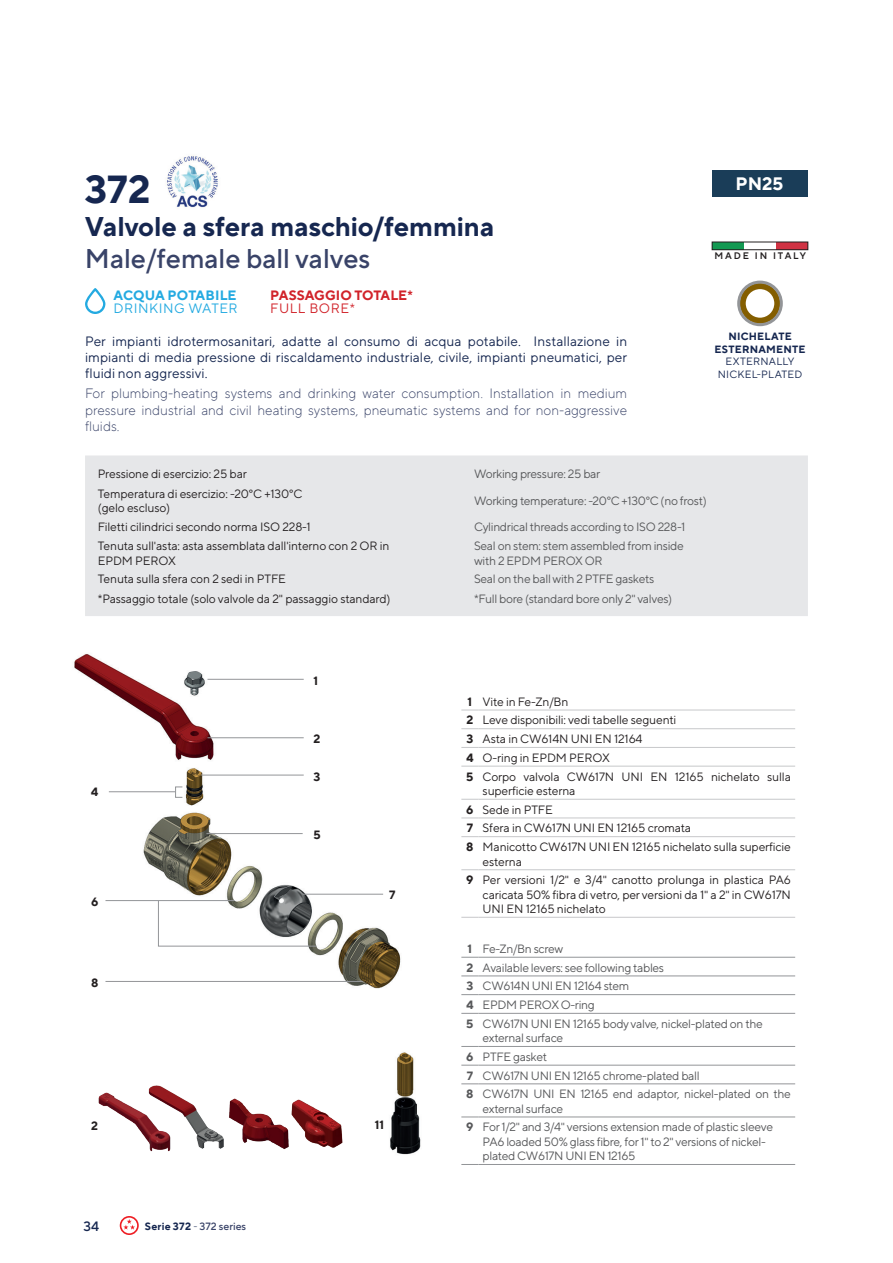
<style>
.page{position:relative;width:893px;height:1263px;background:#fff}
.page>*{position:absolute;margin:0;border:0;box-sizing:border-box;transform-origin:0 0}
.t1{font:700 39px "Mail Sans Roman";color:#162750}
.t2{font:700 27px "Mail Sans Roman";letter-spacing:-.005em;color:#162750}
.t3{font:500 27px "Mail Sans Roman";color:#394368}
.t4{font:700 18px "Mail Sans Roman";color:#fff}
.t5{font:13.5px/16.2px "Mail Sans Roman";letter-spacing:.005em;color:#162750;text-align:justify}
.t6{font:300 13.5px/16.2px "Mail Sans Roman";color:#394368;text-align:justify}
.t7{font:700 13.5px "Mail Sans Roman";color:#d1232a}
.t8{font:700 13.5px "Mail Sans Roman";letter-spacing:.005em;color:#24aae1}
.t9{font:13.5px "Mail Sans Roman";letter-spacing:.04em;color:#24aae1}
.t10{font:13.5px "Mail Sans Roman";letter-spacing:.04em;color:#d1232a}
.t11{font:500 13.5px "Mail Sans Roman";color:#162750}
.t12{font:12px/18.8px "Mail Sans Roman";letter-spacing:-.01em;color:#231f20}
.t13{font:12px/18.8px "Mail Sans Roman";letter-spacing:-.025em;color:#57585a}
.t14{font:700 12px "Mail Sans Roman";color:#231f20}
.t15{font:10.5px/12.6px "Mail Sans Roman";letter-spacing:.02em;color:#162750;text-align:center}
.t16{font:700 10.5px/12.6px "Mail Sans Roman";letter-spacing:.025em;color:#162750;text-align:center}
.t17{font:500 10.5px "Mail Sans Roman";color:#394368}
.t18{font:600 9.45px "Mail Sans Roman";letter-spacing:.2em;color:#231f20}
.s1{color:#162750}
.s2{font-weight:700;color:#162750}
.s3{font-weight:300;color:#162750}
.s4{font-weight:700}
</style>
<div class="page">
<svg style="left:120px;top:1216px;width:19px;height:19px"></svg>
<img style="left:74px;top:654px;width:327px;height:335px">
<hr style="left:207px;top:679px;width:97px;height:1px;background:#939598">
<hr style="left:207px;top:737px;width:97px;height:1px;background:#939598">
<hr style="left:206px;top:833px;width:97px;height:1px;background:#939598">
<hr style="left:201px;top:775px;width:103px;height:1px;background:#939598">
<hr style="left:303px;top:894px;width:80px;height:1px;background:#939598">
<hr style="left:109px;top:791px;width:66px;height:1px;background:#939598">
<div style="left:175px;top:786px;width:8px;height:12px;border:1px solid #939598"></div>
<hr style="left:105px;top:900px;width:129px;height:1px;background:#939598">
<svg style="left:158px;top:900px;width:160px;height:47px"></svg>
<hr style="left:105px;top:981px;width:258px;height:1px;background:#939598">
<div style="left:712px;top:242px;width:32px;height:8px;background:#139952"></div>
<div style="left:776px;top:242px;width:32px;height:8px;background:#d03243"></div>
<div style="left:712px;top:242px;width:96px;height:8px;border:1px solid #231f20"></div>
<div style="left:740px;top:283px;width:40px;height:41px;border:6px solid #845e00;border-radius:50%"></div>
<div style="left:737px;top:281px;width:46px;height:45px;border:3px solid #939598;border-radius:50%"></div>
<div style="left:85px;top:455px;width:723px;height:161px;background:#e6e7e9"></div>
<svg style="left:461px;top:710px;width:17px;height:1px"></svg>
<svg style="left:461px;top:728px;width:17px;height:1px"></svg>
<svg style="left:461px;top:747px;width:17px;height:1px"></svg>
<svg style="left:461px;top:766px;width:17px;height:1px"></svg>
<svg style="left:461px;top:799px;width:17px;height:1px"></svg>
<svg style="left:461px;top:818px;width:17px;height:1px"></svg>
<svg style="left:461px;top:836px;width:17px;height:1px"></svg>
<hr style="left:478px;top:710px;width:317px;height:1px;background:#c7c8ca">
<hr style="left:478px;top:728px;width:317px;height:1px;background:#c7c8ca">
<hr style="left:478px;top:747px;width:317px;height:1px;background:#c7c8ca">
<hr style="left:478px;top:766px;width:317px;height:1px;background:#c7c8ca">
<hr style="left:478px;top:799px;width:317px;height:1px;background:#c7c8ca">
<hr style="left:478px;top:818px;width:317px;height:1px;background:#c7c8ca">
<hr style="left:478px;top:836px;width:317px;height:1px;background:#c7c8ca">
<svg style="left:461px;top:869px;width:17px;height:1px"></svg>
<hr style="left:478px;top:869px;width:317px;height:1px;background:#c7c8ca">
<svg style="left:461px;top:917px;width:17px;height:1px"></svg>
<hr style="left:478px;top:917px;width:317px;height:1px;background:#c7c8ca">
<svg style="left:461px;top:957px;width:17px;height:1px"></svg>
<hr style="left:478px;top:957px;width:317px;height:1px;background:#939598">
<svg style="left:461px;top:976px;width:17px;height:1px"></svg>
<hr style="left:478px;top:976px;width:317px;height:1px;background:#939598">
<svg style="left:461px;top:994px;width:17px;height:1px"></svg>
<hr style="left:478px;top:994px;width:317px;height:1px;background:#939598">
<svg style="left:461px;top:1013px;width:17px;height:1px"></svg>
<hr style="left:478px;top:1013px;width:317px;height:1px;background:#939598">
<svg style="left:461px;top:1046px;width:17px;height:1px"></svg>
<hr style="left:478px;top:1046px;width:317px;height:1px;background:#939598">
<svg style="left:461px;top:1065px;width:17px;height:1px"></svg>
<hr style="left:478px;top:1065px;width:317px;height:1px;background:#939598">
<svg style="left:461px;top:1083px;width:17px;height:1px"></svg>
<hr style="left:478px;top:1083px;width:317px;height:1px;background:#939598">
<svg style="left:461px;top:1117px;width:17px;height:1px"></svg>
<svg style="left:461px;top:1164px;width:17px;height:1px"></svg>
<hr style="left:478px;top:1164px;width:317px;height:1px;background:#939598">
<hr style="left:478px;top:1117px;width:317px;height:1px;background:#939598">
<svg style="left:85px;top:288px;width:20px;height:26px"></svg>
<div style="left:712px;top:170px;width:95px;height:27px;background:#1a3d58"></div>
<img style="left:295px;top:1099px;width:48px;height:49px">
<img style="left:183px;top:1099px;width:41px;height:50px">
<img style="left:229px;top:1098px;width:66px;height:51px">
<img style="left:390px;top:1052px;width:31px;height:103px">
<img style="left:98px;top:1085px;width:85px;height:67px">
<img style="left:167px;top:155px;width:51px;height:53px">
<h1 class="t1" style="left:85px;top:167px;width:67px">372</h1>
<h2 class="t2" style="left:85px;top:210px;width:411px">Valvole a sfera maschio/femmina</h2>
<h2 class="t3" style="left:85px;top:243px;width:287px">Male/female ball valves</h2>
<p class="t18" style="left:714px;top:251px;width:93px">MADE IN ITALY</p>
<h3 class="t4" style="left:735px;top:173px;width:49px">PN25</h3>
<p class="t8" style="left:113px;top:287px;width:125px">ACQUA POTABILE</p>
<p class="t9" style="left:113px;top:300px;width:126px">DRINKING WATER</p>
<p class="t7" style="left:270px;top:287px;width:144px">PASSAGGIO TOTALE*</p>
<p class="t10" style="left:270px;top:300px;width:86px">FULL BORE*</p>
<p class="t5" style="left:85px;top:333px;width:544px">Per impianti idrotermosanitari, adatte al consumo di acqua potabile. Installazione in impianti di media pressione di riscaldamento industriale, civile, impianti pneumatici, per fluidi non aggressivi.</p>
<p class="t6" style="left:85px;top:385px;width:544px">For plumbing-heating systems and drinking water consumption. Installation in medium pressure industrial and civil heating systems, pneumatic systems and for non-aggressive fluids<span class="s1">.</span></p>
<p class="t12" style="left:98px;top:465px;width:151px">Pressione di esercizio: 25 bar</p>
<p class="t13" style="left:474px;top:465px;width:128px">Working pressure: 25 bar</p>
<p class="t12" style="left:98px;top:486px;width:206px;line-height:14.4px">Temperatura di esercizio: -20°C +130°C (gelo escluso)</p>
<p class="t13" style="left:474px;top:491px;width:234px">Working temperature: -20°C +130°C (no frost)</p>
<p class="t12" style="left:98px;top:517px;width:214px">Filetti cilindrici secondo norma ISO 228-1</p>
<p class="t13" style="left:474px;top:517px;width:213px">Cylindrical threads according to ISO 228-1</p>
<p class="t12" style="left:98px;top:539px;width:293px;line-height:14.4px">Tenuta sull'asta: asta assemblata dall'interno con 2 OR in<br>EPDM PEROX</p>
<p class="t13" style="left:474px;top:539px;width:211px;line-height:14.4px">Seal on stem: stem assembled from inside with 2 EPDM PEROX OR</p>
<p class="t12" style="left:98px;top:570px;width:190px">Tenuta sulla sfera con 2 sedi in PTFE</p>
<p class="t13" style="left:474px;top:570px;width:182px">Seal on the ball with 2 PTFE gaskets</p>
<p class="t12" style="left:98px;top:589px;width:294px">*Passaggio totale (solo valvole da 2" passaggio standard)</p>
<p class="t13" style="left:474px;top:589px;width:200px">*Full bore (standard bore only 2" valves)</p>
<p class="t16" style="left:715px;top:330px;width:92px">NICHELATE<br>ESTERNAMENTE</p>
<p class="t15" style="left:718px;top:355px;width:86px">EXTERNALLY<br>NICKEL-PLATED</p>
<p class="t14" style="left:314px;top:673px;width:6px">1</p>
<p class="t14" style="left:91px;top:785px;width:9px">4</p>
<p class="t14" style="left:91px;top:895px;width:9px">6</p>
<p class="t14" style="left:91px;top:975px;width:9px">8</p>
<p class="t14" style="left:314px;top:731px;width:8px">2</p>
<p class="t14" style="left:314px;top:769px;width:8px">3</p>
<p class="t14" style="left:314px;top:828px;width:9px">5</p>
<p class="t14" style="left:389px;top:888px;width:8px">7</p>
<p class="t14" style="left:91px;top:1119px;width:8px">2</p>
<p class="t14" style="left:375px;top:1118px;width:11px">11</p>
<p class="t11" style="left:84px;top:1219px;width:17px">34</p>
<p class="t17" style="left:145px;top:1220px;width:103px"><span class="s2">Serie 372</span> <span class="s3">-</span> 372 series</p>
<p class="t12" style="left:466px;top:692px;width:326px"><span class="s4">1</span> Vite in Fe-Zn/Bn<br><span class="s4">2</span> Leve disponibili: vedi tabelle seguenti<br><span class="s4">3</span> Asta in CW614N UNI EN 12164<br><span class="s4">4</span> O-ring in EPDM PEROX<br><span class="s4">5</span> Corpo valvola CW617N UNI EN 12165 nichelato sulla</p>
<p class="t12" style="left:466px;top:781px;width:326px;text-indent:16px">superficie esterna<br><span class="s4">6</span> Sede in PTFE<br><span class="s4">7</span> Sfera in CW617N UNI EN 12165 cromata<br><span class="s4">8</span> Manicotto CW617N UNI EN 12165 nichelato sulla superficie</p>
<p class="t12" style="left:466px;top:852px;width:326px;text-indent:16px">esterna<br><span class="s4">9</span> Per versioni 1/2" e 3/4" canotto prolunga in plastica PA6</p>
<p class="t12" style="left:483px;top:887px;width:310px;line-height:14.4px">caricata 50% fibra di vetro, per versioni da 1" a 2" in CW617N<br>UNI EN 12165 nichelato</p>
<p class="t13" style="left:466px;top:939px;width:298px"><span class="s4">1</span> Fe-Zn/Bn screw<br><span class="s4">2</span> Available levers: see following tables<br><span class="s4">3</span> CW614N UNI EN 12164 stem<br><span class="s4">4</span> EPDM PEROX O-ring<br><span class="s4">5</span> CW617N UNI EN 12165 body valve, nickel-plated on the</p>
<p class="t13" style="left:466px;top:1028px;width:326px;text-indent:16px">external surface<br><span class="s4">6</span> PTFE gasket<br><span class="s4">7</span> CW617N UNI EN 12165 chrome-plated ball<br><span class="s4">8</span> CW617N UNI EN 12165 end adaptor, nickel-plated on the</p>
<p class="t13" style="left:466px;top:1099px;width:308px;text-indent:16px">external surface<br><span class="s4">9</span> For 1/2" and 3/4" versions extension made of plastic sleeve</p>
<p class="t13" style="left:483px;top:1134px;width:285px;line-height:14.4px">PA6 loaded 50% glass fibre, for 1" to 2" versions of nickel&shy;plated CW617N UNI EN 12165</p>
</div>
